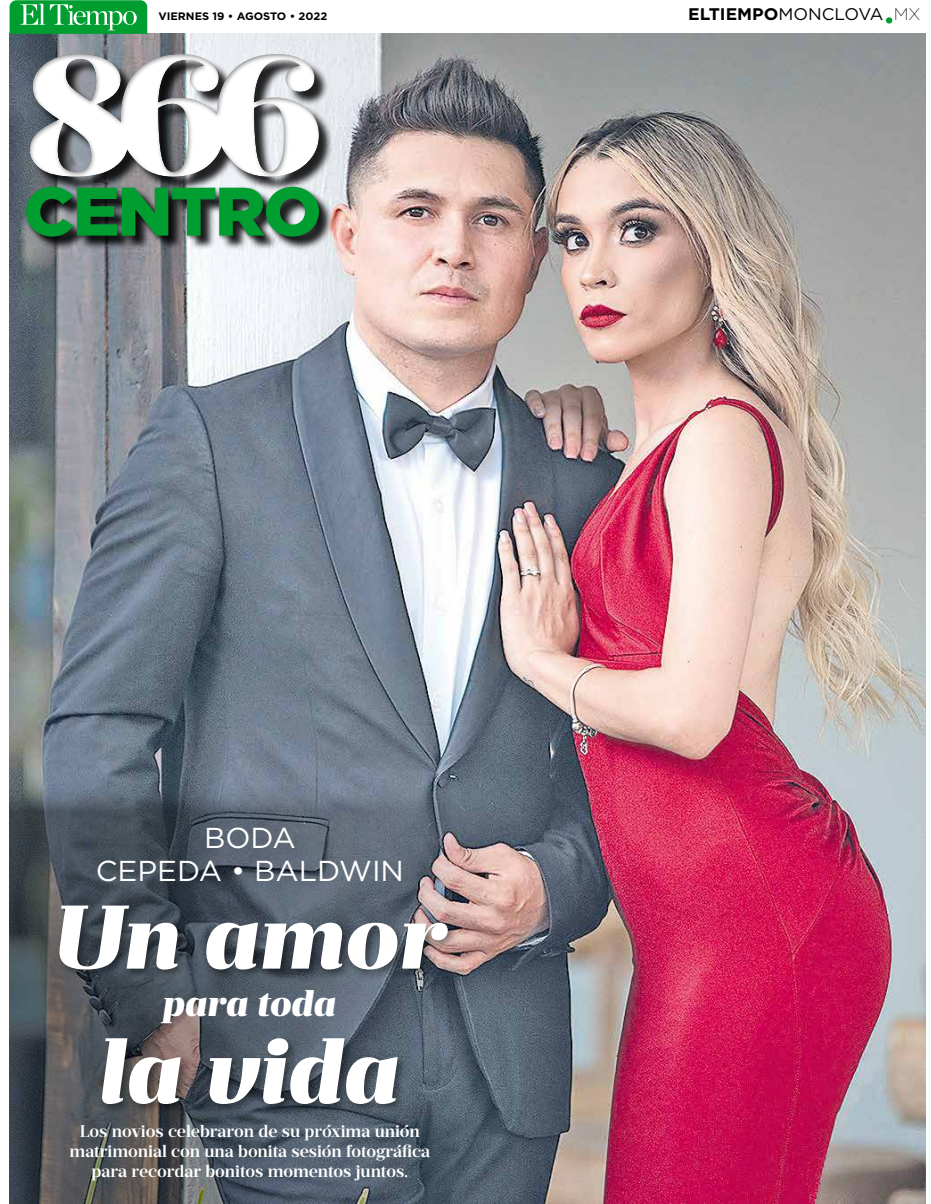
<style>
.page{position:relative;width:931px;height:1204px;background:#fff}
.page>*{position:absolute;margin:0;border:0;box-sizing:border-box;transform-origin:0 0}
.t1{font:900 170.5px "Prumo Deck";color:#fff}
.t2{font:italic 900 90px/134.5px "Prumo Deck";color:#fff;text-align:center}
.t3{font:900 68.38px "Gotham";letter-spacing:-.03em;color:#009d30}
.t4{font:italic 900 36px "Prumo Deck";color:#fff}
.t5{font:28.88px/33.6px "Gotham";color:#fff;text-align:center}
.t6{font:600 16.75px/20.1px "Prumo Deck";color:#fff;text-align:center}
.t7{font:700 16.75px "Gotham";color:#000}
.t8{font:700 10.75px "Gotham";color:#000}
.s1{font-weight:400}
.s2{font-weight:200}
</style>
<div class="page">
<img style="left:10px;top:34px;width:915px;height:1170px">
<svg style="left:10px;top:780px;width:524px;height:424px;background:#59606a"></svg>
<svg style="left:10px;top:0;width:137px;height:10px"></svg>
<div style="left:55px;top:901px;width:403px;height:79px;background:#000;opacity:.45"></div>
<div style="left:98px;top:1034px;width:310px;height:81px;background:#000;opacity:.45"></div>
<svg style="left:885px;top:17px;width:7px;height:7px"></svg>
<div style="left:28px;top:56px;width:306px;height:195px;background:#000;opacity:.86"></div>
<div style="left:24px;top:185px;width:300px;height:57px;background:#000;opacity:.45"></div>
<div style="left:0;top:10px;width:522px;height:227px;background:#000;opacity:.45"></div>
<p class="t8" style="left:158px;top:9px;width:170px">VIERNES 19 • AGOSTO • 2022</p>
<p class="t7" style="left:688px;top:3px;width:234px">ELTIEMPO<span class="s1">MONCLOVA</span> <span class="s2">MX</span></p>
<h1 class="t1" style="left:24px;top:11px;width:303px">866</h1>
<h3 class="t3" style="left:24px;top:164px;width:299px">CENTRO</h3>
<h3 class="t5" style="left:96px;top:820px;width:310px">BODA<br>CEPEDA • BALDWIN</h3>
<h2 class="t2" style="left:53px;top:874px;width:394px">Un amor la vida</h2>
<h3 class="t4" style="left:163px;top:981px;width:175px">para toda</h3>
<p class="t6" style="left:70px;top:1121px;width:362px">Los novios celebraron de su próxima unión matrimonial con una bonita sesión fotográfica para recordar bonitos momentos juntos.</p>
</div>
